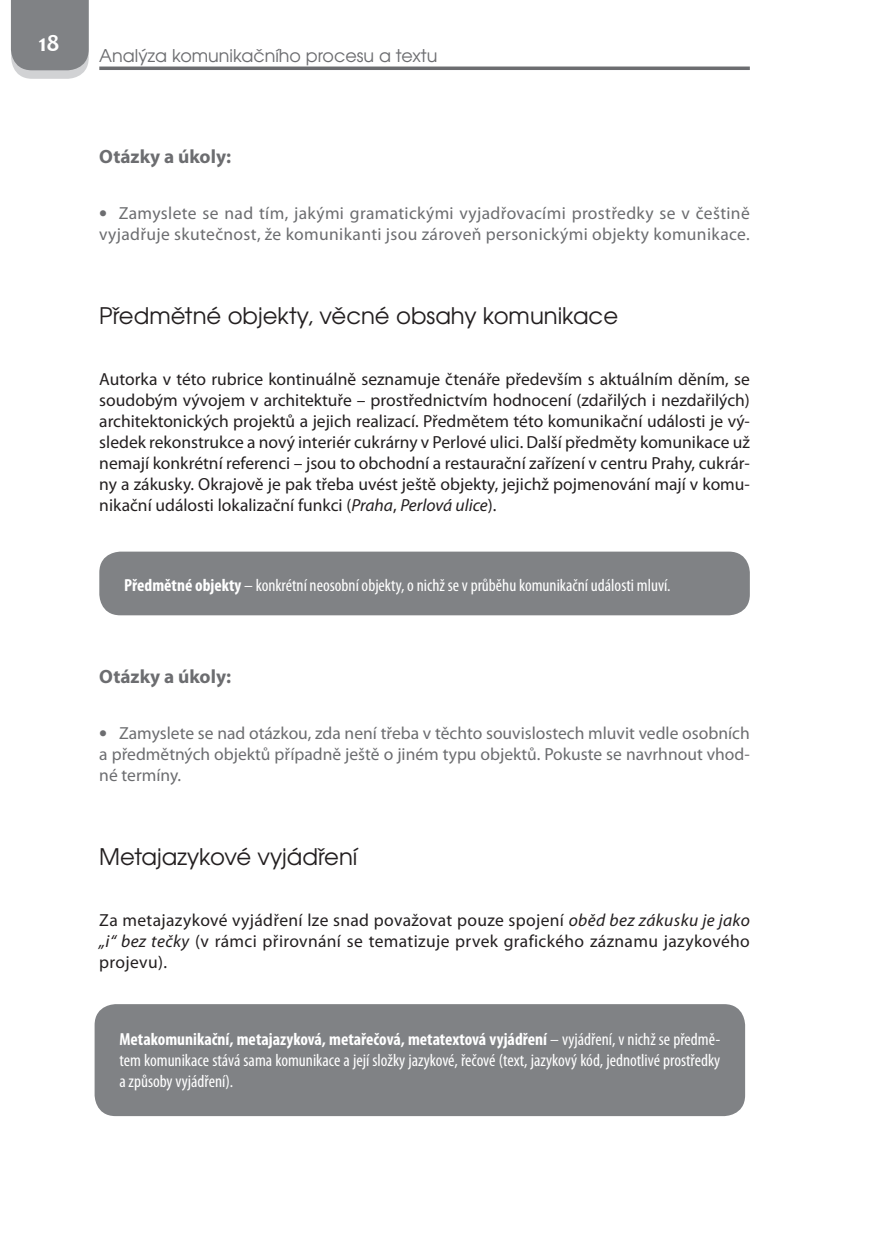
<style>
.page{position:relative;width:874px;height:1241px;background:#fff}
.page>*{position:absolute;margin:0;border:0;box-sizing:border-box;transform-origin:0 0}
.t1{font:700 24.5px "Candara";color:#fff}
.podtitul{font:22.75px "Te X Gyre Adventor";color:#231f20}
.Otazky_pojmy_nadpis{font:700 19.25px "Myriad Pro";color:#6c6d70}
.t2{font:17.5px/21px "Myriad Pro";letter-spacing:.01em;color:#231f20;text-align:justify}
.t3{font:17.5px/21px "Myriad Pro";letter-spacing:.02em;color:#6c6d70}
.pojem_nazev{font:condensed 17.5px/21px "Myriad Pro";color:#fff;text-align:justify}
.t4{font:17.5px "Te X Gyre Adventor";color:#6c6d70}
.s1{font-family:"Tahoma"}
.s2{font-style:italic}
.s3{font-weight:700}
</style>
<div class="page">
<svg style="left:99px;top:66px;width:650px;height:4px;background:#7f8082"></svg>
<svg style="left:11px;top:0;width:78px;height:79px;background:#8d8e91"></svg>
<div style="left:94px;top:1003px;width:650px;height:112px;background:#808285;border-radius:21px"></div>
<div style="left:99px;top:551px;width:650px;height:64px;background:#808285;border-radius:21px"></div>
<h1 class="t1" style="left:38px;top:27px;width:23px">18</h1>
<p class="t4" style="left:99px;top:41px;width:339px">Analýza komunikačního procesu a textu</p>
<p class="Otazky_pojmy_nadpis" style="left:99px;top:144px;width:133px">Otázky a úkoly:</p>
<p class="t3" style="left:99px;top:202px;width:651px"><span class="s1">•</span> Zamyslete se nad tím, jakými gramatickými vyjadřovacími prostředky se v češtině vyjadřuje skutečnost, že komunikanti jsou zároveň personickými objekty komunikace.</p>
<p class="podtitul" style="left:99px;top:298px;width:520px">Předmětné objekty, věcné obsahy komunikace</p>
<p class="t2" style="left:99px;top:368px;width:651px">Autorka v této rubrice kontinuálně seznamuje čtenáře především s aktuálním děním, se soudobým vývojem v architektuře – prostřednictvím hodnocení (zdařilých i nezdařilých) architektonických projektů a jejich realizací. Předmětem této komunikační události je vý&shy;sledek rekonstrukce a nový interiér cukrárny v Perlové ulici. Další předměty komunikace už nemají konkrétní referenci – jsou to obchodní a restaurační zařízení v centru Prahy, cukrár&shy;ny a zákusky. Okrajově je pak třeba uvést ještě objekty, jejichž pojmenování mají v komu&shy;nikační události lokalizační funkci (<span class="s2">Praha</span>, <span class="s2">Perlová ulice</span>).</p>
<p class="pojem_nazev" style="left:124px;top:574px;width:547px"><span class="s3">Předmětné objekty</span> – konkrétní neosobní objekty, o nichž se v průběhu komunikační události mluví.</p>
<p class="Otazky_pojmy_nadpis" style="left:99px;top:663px;width:133px">Otázky a úkoly:</p>
<p class="t3" style="left:99px;top:722px;width:651px;text-align:justify"><span class="s1">•</span> Zamyslete se nad otázkou, zda není třeba v těchto souvislostech mluvit vedle osobních a předmětných objektů případně ještě o jiném typu objektů. Pokuste se navrhnout vhod&shy;né termíny.</p>
<p class="podtitul" style="left:99px;top:838px;width:259px">Metajazykové vyjádření</p>
<p class="t2" style="left:99px;top:908px;width:651px">Za metajazykové vyjádření lze snad považovat pouze spojení <span class="s2">oběd bez zákusku je jako „i“ bez tečky</span> (v rámci přirovnání se tematizuje prvek grafického záznamu jazykového projevu).</p>
<p class="pojem_nazev" style="left:119px;top:1028px;width:602px"><span class="s3">Metakomunikační, metajazyková, metařečová, metatextová vyjádření</span> – vyjádření, v nichž se předmě&shy;tem komunikace stává sama komunikace a její složky jazykové, řečové (text, jazykový kód, jednotlivé prostředky a způsoby vyjádření).</p>
</div>
